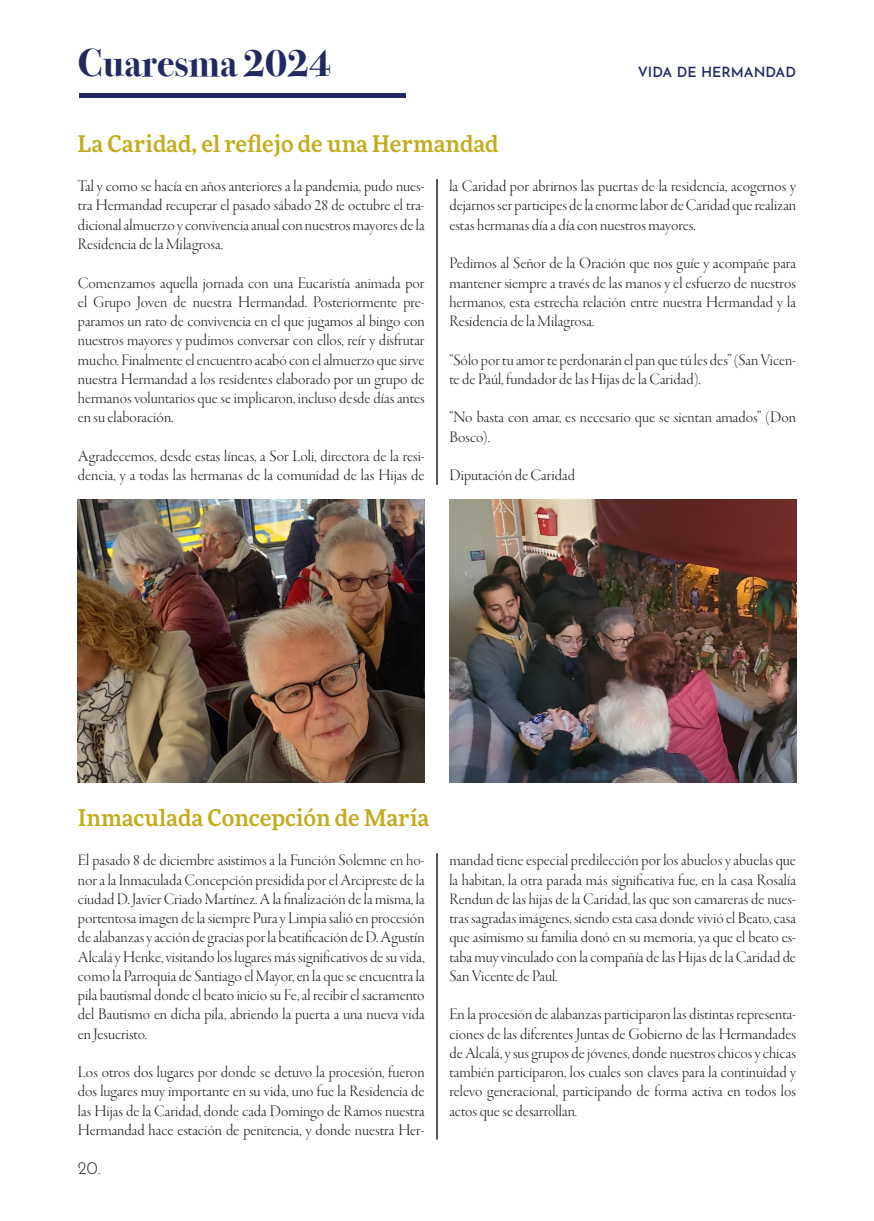
<style>
.page{position:relative;width:874px;height:1221px;background:#fff}
.page>*{position:absolute;margin:0;border:0;box-sizing:border-box;transform-origin:0 0}
.Cabecera{font:700 39.2px "Bodoni Svty Two ITCTT";color:#222961}
.Titulos{font:500 22.75px "More Pro";color:#c2ac1b}
.t1{font:300 17.5px "Josefin Sans";color:#231f20}
.Texto_base{font:16.62px/19.2px "Garamond Premr Pro Lt Disp";color:#231f20;text-align:justify}
.Cabecera_titulo{font:600 14px "Josefin Sans";color:#222961}
</style>
<div class="page">
<hr style="left:79px;top:94px;width:326px;height:4px;background:#222961">
<hr style="left:436px;top:179px;width:1px;height:305px;background:#231f20">
<img style="left:78px;top:499px;width:346px;height:283px">
<img style="left:449px;top:499px;width:346px;height:283px">
<hr style="left:436px;top:853px;width:1px;height:286px;background:#231f20">
<p class="Cabecera" style="left:78px;top:30px;width:254px">Cuaresma 2024</p>
<p class="Titulos" style="left:78px;top:127px;width:422px">La Caridad, el reflejo de una Hermandad</p>
<p class="Cabecera_titulo" style="left:637px;top:60px;width:160px">VIDA DE HERMANDAD</p>
<p class="Texto_base" style="left:78px;top:177px;width:348px">Tal y como se hacía en años anteriores a la pandemia, pudo nues&shy;tra Hermandad recuperar el pasado sábado 28 de octubre el tra&shy;dicional almuerzo y convivencia anual con nuestros mayores de la Residencia de la Milagrosa.</p>
<p class="Texto_base" style="left:78px;top:273px;width:348px">Comenzamos aquella jornada con una Eucaristía animada por el Grupo Joven de nuestra Hermandad. Posteriormente pre&shy;paramos un rato de convivencia en el que jugamos al bingo con nuestros mayores y pudimos conversar con ellos, reír y disfrutar mucho. Finalmente el encuentro acabó con el almuerzo que sirve nuestra Hermandad a los residentes elaborado por un grupo de hermanos voluntarios que se implicaron, incluso desde días antes en su elaboración.</p>
<p class="Texto_base" style="left:78px;top:446px;width:348px">Agradecemos, desde estas líneas, a Sor Loli, directora de la resi&shy;dencia, y a todas las hermanas de la comunidad de las Hijas de</p>
<p class="Texto_base" style="left:449px;top:177px;width:348px">la Caridad por abrirnos las puertas de la residencia, acogernos y dejarnos ser participes de la enorme labor de Caridad que realizan estas hermanas día a día con nuestros mayores.</p>
<p class="Texto_base" style="left:449px;top:254px;width:348px">Pedimos al Señor de la Oración que nos guíe y acompañe para mantener siempre a través de las manos y el esfuerzo de nuestros hermanos, esta estrecha relación entre nuestra Hermandad y la Residencia de la Milagrosa.</p>
<p class="Texto_base" style="left:449px;top:350px;width:348px">“Sólo por tu amor te perdonarán el pan que tú les des” (San Vicen&shy;te de Paúl, fundador de las Hijas de la Caridad).</p>
<p class="Texto_base" style="left:449px;top:408px;width:348px">“No basta con amar, es necesario que se sientan amados” (Don<br>Bosco).</p>
<p class="Texto_base" style="left:449px;top:466px;width:127px">Diputación de Caridad</p>
<p class="Titulos" style="left:78px;top:801px;width:353px">Inmaculada Concepción de María</p>
<p class="Texto_base" style="left:78px;top:851px;width:348px">El pasado 8 de diciembre asistimos a la Función Solemne en ho&shy;nor a la Inmaculada Concepción presidida por el Arcipreste de la ciudad D. Javier Criado Martínez. A la finalización de la misma, la portentosa imagen de la siempre Pura y Limpia salió en procesión de alabanzas y acción de gracias por la beatificación de D. Agustín Alcalá y Henke, visitando los lugares más significativos de su vida, como la Parroquia de Santiago el Mayor, en la que se encuentra la pila bautismal donde el beato inicio su Fe, al recibir el sacramento del Bautismo en dicha pila, abriendo la puerta a una nueva vida en Jesucristo.</p>
<p class="Texto_base" style="left:78px;top:1062px;width:348px">Los otros dos lugares por donde se detuvo la procesión, fueron dos lugares muy importante en su vida, uno fue la Residencia de las Hijas de la Caridad, donde cada Domingo de Ramos nuestra Hermandad hace estación de penitencia, y donde nuestra Her-</p>
<p class="t1" style="left:78px;top:1153px;width:24px">20.</p>
<p class="Texto_base" style="left:449px;top:851px;width:348px">mandad tiene especial predilección por los abuelos y abuelas que la habitan, la otra parada más significativa fue, en la casa Rosalía Rendun de las hijas de la Caridad, las que son camareras de nues&shy;tras sagradas imágenes, siendo esta casa donde vivió el Beato, casa que asimismo su familia donó en su memoria, ya que el beato es&shy;taba muy vinculado con la compañía de las Hijas de la Caridad de San Vicente de Paul.</p>
<p class="Texto_base" style="left:449px;top:1005px;width:348px">En la procesión de alabanzas participaron las distintas representa&shy;ciones de las diferentes Juntas de Gobierno de las Hermandades de Alcalá, y sus grupos de jóvenes, donde nuestros chicos y chicas también participaron, los cuales son claves para la continuidad y relevo generacional, participando de forma activa en todos los actos que se desarrollan.</p>
</div>
